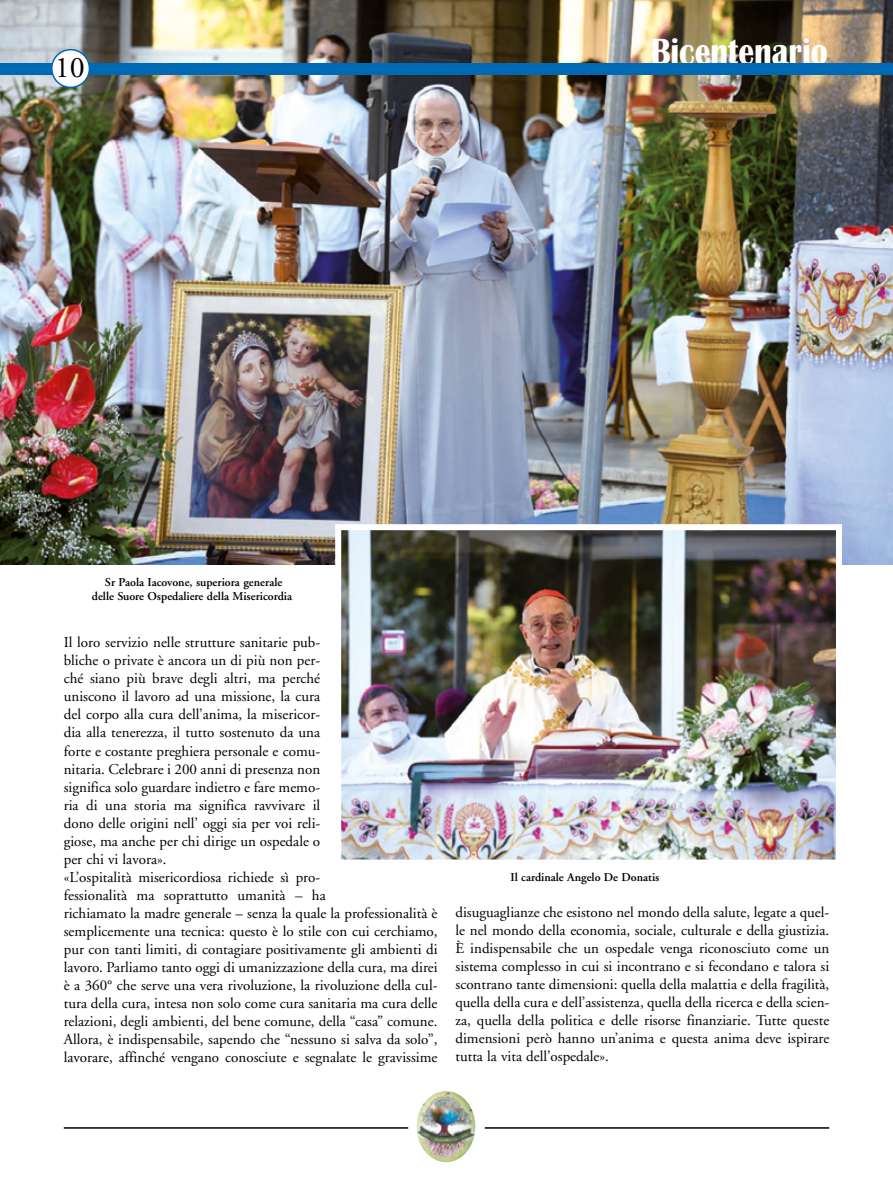
<style>
.page{position:relative;width:893px;height:1191px;background:#fff}
.page>*{position:absolute;margin:0;border:0;box-sizing:border-box;transform-origin:0 0}
.t1{font:700 37.8px "Britannic";color:#fff;scale:.83 1}
.t2{font:30px "Adobe Garamond";color:#000}
.t3{font:15px/18px "Adobe Garamond";color:#000}
.t4{font:600 12px/14.4px "Adobe Garamond";color:#000;text-align:center}
</style>
<div class="page">
<img style="left:0;top:0;width:893px;height:1163px">
<h2 class="t2" style="left:55px;top:51px;width:31px">10</h2>
<h1 class="t1" style="left:651px;top:30px;width:215px">Bicentenario</h1>
<p class="t4" style="left:92px;top:575px;width:202px">Sr Paola Iacovone, superiora generale delle Suore Ospedaliere della Misericordia</p>
<p class="t3" style="left:64px;top:634px;width:375px">Il loro servizio nelle strutture sanitarie pub-<br>bliche o private è ancora un di più non per-<br>ché siano più brave degli altri, ma perché<br>uniscono il lavoro ad una missione, la cura<br>del corpo alla cura dell’anima, la misericor-<br>dia alla tenerezza, il tutto sostenuto da una<br>forte e costante preghiera personale e comu-<br>nitaria. Celebrare i 200 anni di presenza non<br>significa solo guardare indietro e fare memo-<br>ria di una storia ma significa ravvivare il<br>dono delle origini nell’ oggi sia per voi reli-<br>giose, ma anche per chi dirige un ospedale o<br>per chi vi lavora».<br>«L’ospitalità misericordiosa richiede sì pro-<br>fessionalità ma soprattutto umanità – ha<br>richiamato la madre generale – senza la quale la professionalità è semplicemente una tecnica: questo è lo stile con cui cerchiamo, pur con tanti limiti, di contagiare positivamente gli ambienti di lavoro. Parliamo tanto oggi di umanizzazione della cura, ma direi è a 360° che serve una vera rivoluzione, la rivoluzione della cul&shy;tura della cura, intesa non solo come cura sanitaria ma cura delle relazioni, degli ambienti, del bene comune, della “casa” comune.<br>Allora, è indispensabile, sapendo che “nessuno si salva da solo”, lavorare, affinché vengano conosciute e segnalate le gravissime</p>
<p class="t4" style="left:511px;top:870px;width:150px">Il cardinale Angelo De Donatis</p>
<p class="t3" style="left:455px;top:903px;width:375px;text-align:justify">disuguaglianze che esistono nel mondo della salute, legate a quel&shy;le nel mondo della economia, sociale, culturale e della giustizia.<br>È indispensabile che un ospedale venga riconosciuto come un sistema complesso in cui si incontrano e si fecondano e talora si scontrano tante dimensioni: quella della malattia e della fragilità, quella della cura e dell’assistenza, quella della ricerca e della scien&shy;za, quella della politica e delle risorse finanziarie. Tutte queste dimensioni però hanno un’anima e questa anima deve ispirare tutta la vita dell’ospedale».</p>
</div>
